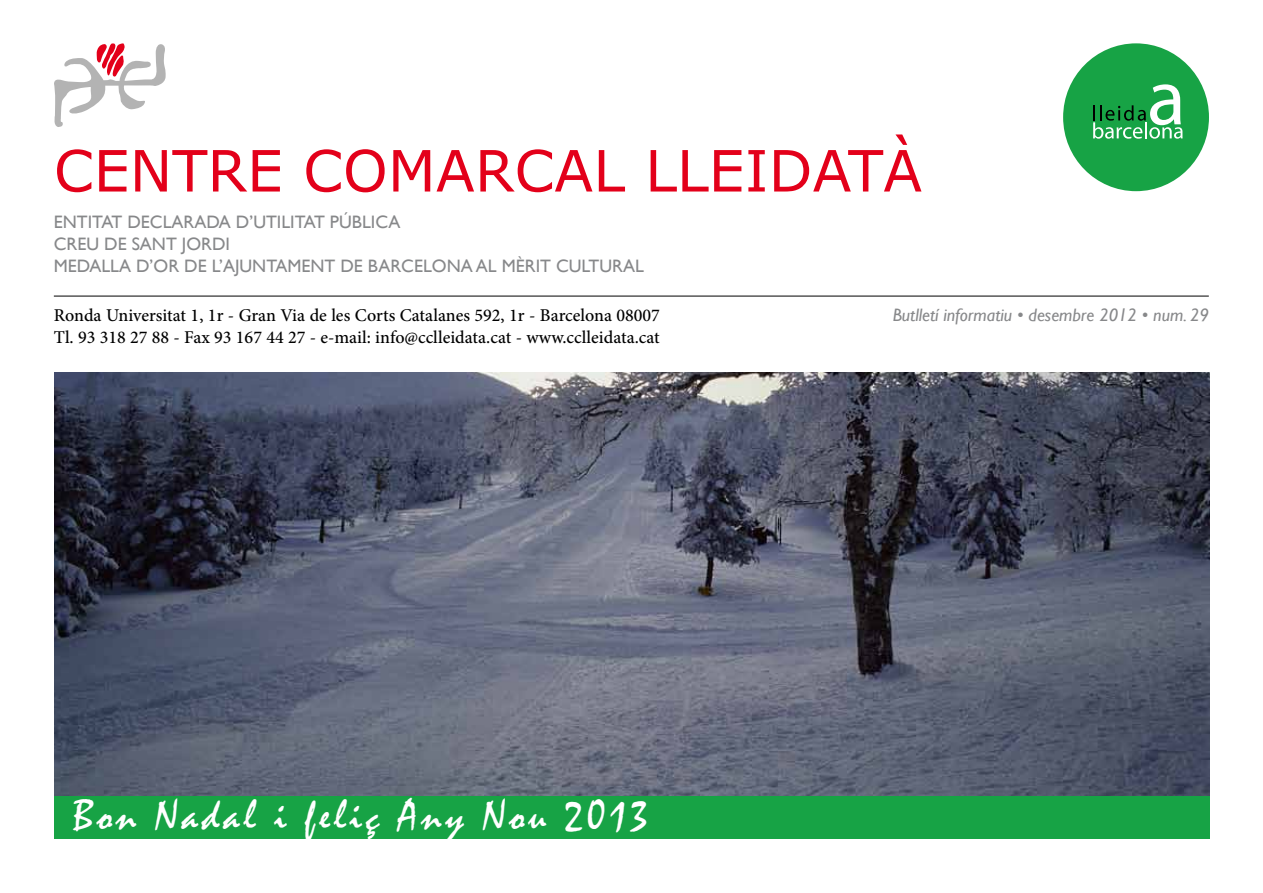
<style>
.page{position:relative;width:1263px;height:893px;background:#fff}
.page>*{position:absolute;margin:0;border:0;box-sizing:border-box;transform-origin:0 0}
.t1{font:57px "Verdana";color:#e3001a}
.t2{font:43.5px "Mistral";letter-spacing:.09em;color:#fff}
.t3{font:500 18px/21.6px "Minion Pro";color:#000}
.t4{font:18px/21.6px "Gill Sans";color:#87888a}
.t5{font:italic 18px "Gill Sans";color:#87888a}
</style>
<div class="page">
<hr style="left:54px;top:296px;width:1155px;height:1px;background:#000">
<svg style="left:54px;top:43px;width:112px;height:84px"></svg>
<div style="left:1063px;top:43px;width:146px;height:148px;background:#17a345;border-radius:50%"></div>
<svg style="left:1093px;top:84px;width:89px;height:55px"></svg>
<img style="left:54px;top:372px;width:1155px;height:424px">
<div style="left:54px;top:796px;width:1155px;height:43px;background:#17a345"></div>
<h1 class="t1" style="left:54px;top:132px;width:870px">CENTRE COMARCAL LLEIDATÀ</h1>
<p class="t4" style="left:54px;top:211px;width:592px">ENTITAT DECLARADA D’UTILITAT PÚBLICA<br>CREU DE SANT JORDI<br>MEDALLA D’OR DE L’AJUNTAMENT DE BARCELONA AL MÈRIT CULTURAL</p>
<p class="t3" style="left:54px;top:305px;width:608px">Ronda Universitat 1, 1r - Gran Via de les Corts Catalanes 592, 1r - Barcelona 08007<br>Tl. 93 318 27 88 - Fax 93 167 44 27 - e-mail: info@cclleidata.cat - www.cclleidata.cat</p>
<h2 class="t2" style="left:73px;top:791px;width:576px">Bon Nadal i feliç Any Nou 2013</h2>
<p class="t5" style="left:893px;top:304px;width:318px">Butlletí informatiu • desembre 2012 • num. 29</p>
</div>
